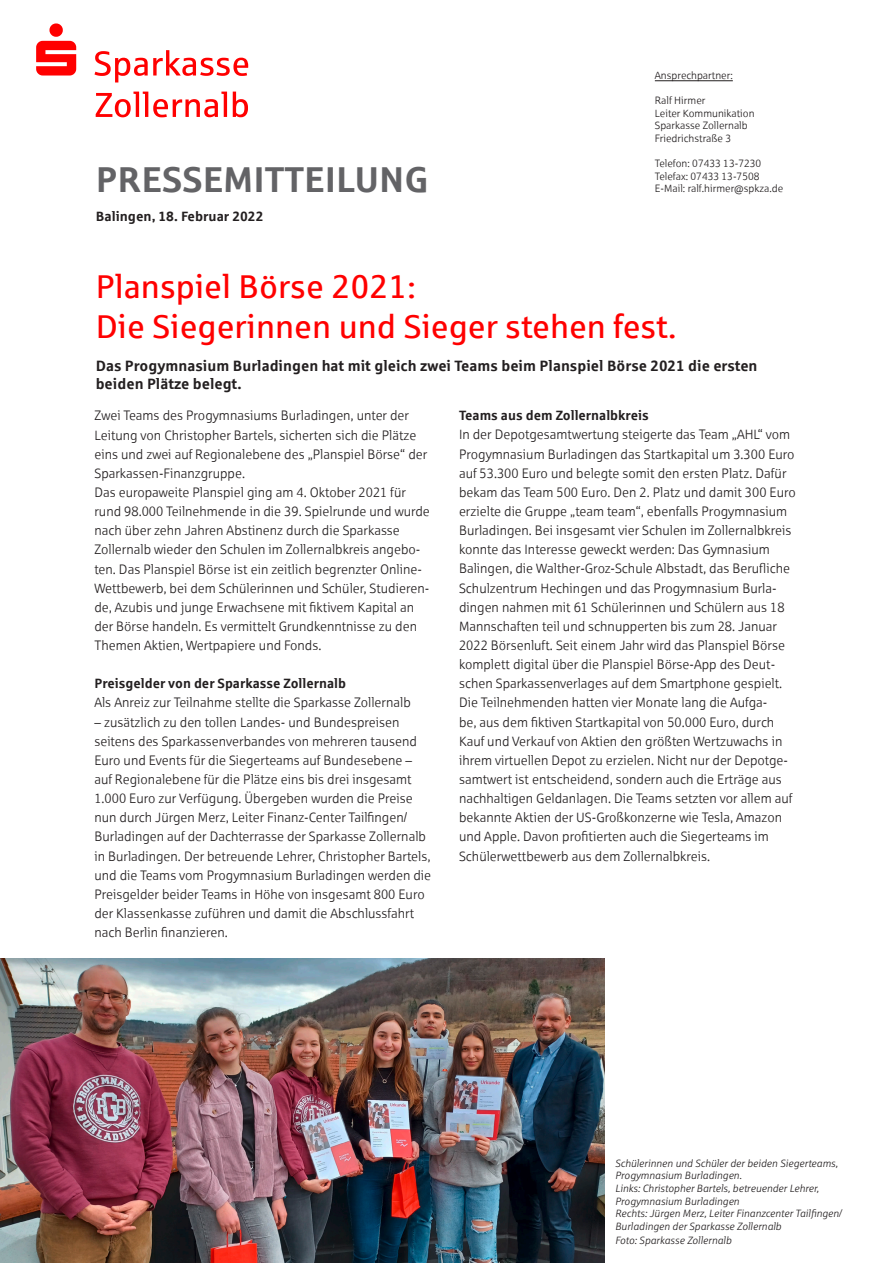
<style>
.page{position:relative;width:893px;height:1263px;background:#fff}
.page>*{position:absolute;margin:0;border:0;box-sizing:border-box;transform-origin:0 0}
.t1{font:700 36px "Sparkasse Rg";color:#636366}
.t2{font:33px/39.6px "Sparkasse Rg";color:#f00}
.t3{font:700 15px/18px "Sparkasse Rg";color:#231f20}
.t4{font:13.5px/19.2px "Sparkasse Lt";color:#231f20}
.t5{font:700 13.5px "Sparkasse Rg";color:#231f20}
.t6{font:italic 10.5px/12.6px "Sparkasse Lt";color:#231f20}
.t7{font:10.5px/12.6px "Sparkasse Lt";color:#231f20}
</style>
<div class="page">
<svg style="left:96px;top:92px;width:152px;height:25px"></svg>
<svg style="left:36px;top:23px;width:212px;height:59px"></svg>
<hr style="left:655px;top:80px;width:78px;height:1px;background:#231f20">
<img style="left:0;top:958px;width:605px;height:305px">
<h1 class="t1" style="left:96px;top:156px;width:334px">PRESSEMITTEILUNG</h1>
<p class="t5" style="left:96px;top:207px;width:169px">Balingen, 18. Februar 2022</p>
<p class="t7" style="left:655px;top:69px;width:79px">Ansprechpartner:</p>
<p class="t7" style="left:655px;top:94px;width:101px">Ralf Hirmer<br>Leiter Kommunikation<br>Sparkasse Zollernalb<br>Friedrichstraße 3</p>
<p class="t7" style="left:655px;top:157px;width:130px">Telefon: 07433 13-7230<br>Telefax: 07433 13-7508<br>E-Mail: ralf.hirmer@spkza.de</p>
<h2 class="t2" style="left:96px;top:266px;width:582px">Planspiel Börse 2021:<br>Die Siegerinnen und Sieger stehen fest.</h2>
<p class="t3" style="left:96px;top:356px;width:663px">Das Progymnasium Burladingen hat mit gleich zwei Teams beim Planspiel Börse 2021 die ersten beiden Plätze belegt.</p>
<p class="t4" style="left:94px;top:406px;width:337px">Zwei Teams des Progymnasiums Burladingen, unter der Leitung von Christopher Bartels, sicherten sich die Plätze eins und zwei auf Regionalebene des „Planspiel Börse“ der Sparkassen-Finanzgruppe.<br>Das europaweite Planspiel ging am 4. Oktober 2021 für rund 98.000 Teilnehmende in die 39. Spielrunde und wurde nach über zehn Jahren Abstinenz durch die Sparkasse Zollernalb wieder den Schulen im Zollernalbkreis angebo&shy;ten. Das Planspiel Börse ist ein zeitlich begrenzter Online-Wettbewerb, bei dem Schülerinnen und Schüler, Studieren&shy;de, Azubis und junge Erwachsene mit fiktivem Kapital an der Börse handeln. Es vermittelt Grundkenntnisse zu den Themen Aktien, Wertpapiere und Fonds.</p>
<p class="t5" style="left:94px;top:675px;width:253px">Preisgelder von der Sparkasse Zollernalb</p>
<p class="t4" style="left:94px;top:693px;width:318px">Als Anreiz zur Teilnahme stellte die Sparkasse Zollernalb</p>
<p class="t4" style="left:94px;top:712px;width:338px">– zusätzlich zu den tollen Landes- und Bundespreisen seitens des Sparkassenverbandes von mehreren tausend Euro und Events für die Siegerteams auf Bundesebene – auf Regionalebene für die Plätze eins bis drei insgesamt 1.000 Euro zur Verfügung. Übergeben wurden die Preise nun durch Jürgen Merz, Leiter Finanz-Center Tailfingen/ Burladingen auf der Dachterrasse der Sparkasse Zollernalb in Burladingen. Der betreuende Lehrer, Christopher Bartels, und die Teams vom Progymnasium Burladingen werden die Preisgelder beider Teams in Höhe von insgesamt 800 Euro der Klassenkasse zuführen und damit die Abschlussfahrt nach Berlin finanzieren.</p>
<p class="t5" style="left:459px;top:407px;width:191px">Teams aus dem Zollernalbkreis</p>
<p class="t4" style="left:459px;top:425px;width:338px">In der Depotgesamtwertung steigerte das Team „AHL“ vom Progymnasium Burladingen das Startkapital um 3.300 Euro auf 53.300 Euro und belegte somit den ersten Platz. Dafür bekam das Team 500 Euro. Den 2. Platz und damit 300 Euro erzielte die Gruppe „team team“, ebenfalls Progymnasium Burladingen. Bei insgesamt vier Schulen im Zollernalbkreis konnte das Interesse geweckt werden: Das Gymnasium Balingen, die Walther-Groz-Schule Albstadt, das Berufliche Schulzentrum Hechingen und das Progymnasium Burla&shy;dingen nahmen mit 61 Schülerinnen und Schülern aus 18<br>Mannschaften teil und schnupperten bis zum 28. Januar 2022 Börsenluft. Seit einem Jahr wird das Planspiel Börse komplett digital über die Planspiel Börse-App des Deut&shy;schen Sparkassenverlages auf dem Smartphone gespielt.<br>Die Teilnehmenden hatten vier Monate lang die Aufga-<br>be, aus dem fiktiven Startkapital von 50.000 Euro, durch Kauf und Verkauf von Aktien den größten Wertzuwachs in ihrem virtuellen Depot zu erzielen. Nicht nur der Depotge&shy;samtwert ist entscheidend, sondern auch die Erträge aus nachhaltigen Geldanlagen. Die Teams setzten vor allem auf bekannte Aktien der US-Großkonzerne wie Tesla, Amazon und Apple. Davon profitierten auch die Siegerteams im Schülerwettbewerb aus dem Zollernalbkreis.</p>
<p class="t6" style="left:615px;top:1157px;width:228px">Schülerinnen und Schüler der beiden Siegerteams, Progymnasium Burladingen.<br>Links: Christopher Bartels, betreuender Lehrer, Progymnasium Burladingen<br>Rechts: Jürgen Merz, Leiter Finanzcenter Tailfingen/ Burladingen der Sparkasse Zollernalb</p>
<p class="t6" style="left:615px;top:1234px;width:118px">Foto: Sparkasse Zollernalb</p>
</div>
